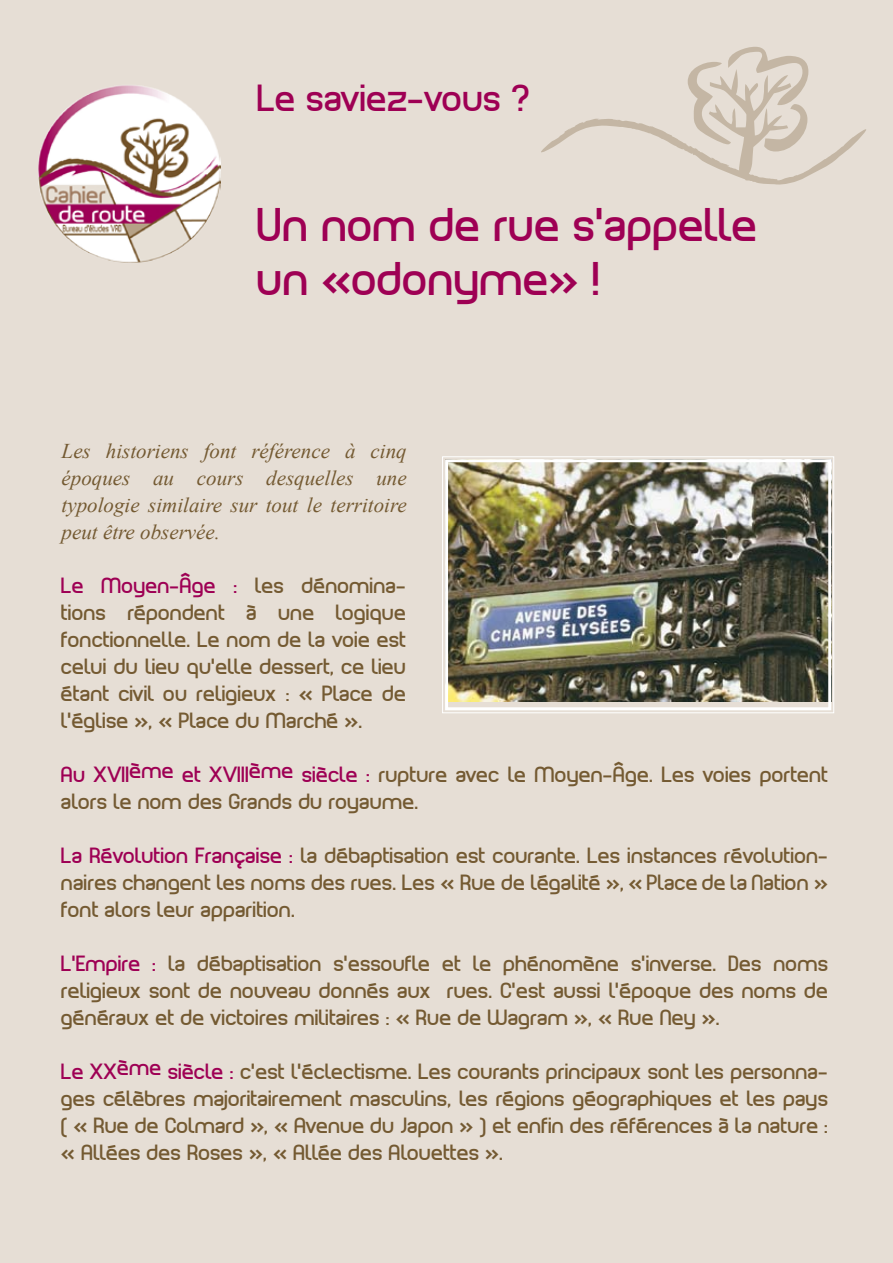
<style>
.page{position:relative;width:893px;height:1263px;background:#e6ded5}
.page>*{position:absolute;margin:0;border:0;box-sizing:border-box;transform-origin:0 0}
.t1{font:45px/54.4px "Planet Estyle";color:#9e0054}
.t2{font:36px "Planet Estyle";color:#9e0054}
.t3{font:21px/27px "Planet Estyle";color:#745a32;text-align:justify}
.t4{font:italic 21px/27px "Times New Roman";color:#745a32;text-align:justify}
.s1{color:#9e0054}
</style>
<div class="page">
<img style="left:442px;top:456px;width:392px;height:258px">
<div style="left:445px;top:459px;width:386px;height:251px;border:3px solid #fff"></div>
<svg style="left:541px;top:47px;width:325px;height:138px"></svg>
<img style="left:38px;top:85px;width:182px;height:178px">
<h2 class="t2" style="left:258px;top:75px;width:274px">Le saviez-vous ?</h2>
<h1 class="t1" style="left:258px;top:198px;width:502px">Un nom de rue s’appelle un «odonyme» !</h1>
<p class="t4" style="left:62px;top:437px;width:347px">Les historiens font référence à cinq époques au cours desquelles une typologie similaire sur tout le territoire peut être observée.</p>
<p class="t3" style="left:62px;top:572px;width:347px"><span class="s1">Le Moyen-Âge :</span> les dénomina&shy;tions répondent à une logique fonctionnelle. Le nom de la voie est celui du lieu qu’elle dessert, ce lieu étant civil ou religieux : « Place de l’église », « Place du Marché ».</p>
<p class="t3" style="left:62px;top:761px;width:769px"><span class="s1">Au XVII</span><sup>ème</sup> <span class="s1">et XVIII</span><sup>ème</sup> <span class="s1">siècle :</span> rupture avec le Moyen-Âge. Les voies portent alors le nom des Grands du royaume.</p>
<p class="t3" style="left:62px;top:842px;width:769px"><span class="s1">La Révolution Française :</span> la débaptisation est courante. Les instances révolution&shy;naires changent les noms des rues. Les « Rue de légalité », « Place de la Nation » font alors leur apparition.</p>
<p class="t3" style="left:62px;top:950px;width:769px"><span class="s1">L’Empire :</span> la débaptisation s’essoufle et le phénomène s’inverse. Des noms religieux sont de nouveau donnés aux rues. C’est aussi l’époque des noms de généraux et de victoires militaires : « Rue de Wagram », « Rue Ney ».</p>
<p class="t3" style="left:62px;top:1058px;width:769px"><span class="s1">Le XX</span><sup>ème</sup> <span class="s1">siècle :</span> c’est l’éclectisme. Les courants principaux sont les personna&shy;ges célèbres majoritairement masculins, les régions géographiques et les pays ( « Rue de Colmard », « Avenue du Japon » ) et enfin des références à la nature : « Allées des Roses », « Allée des Alouettes ».</p>
</div>
